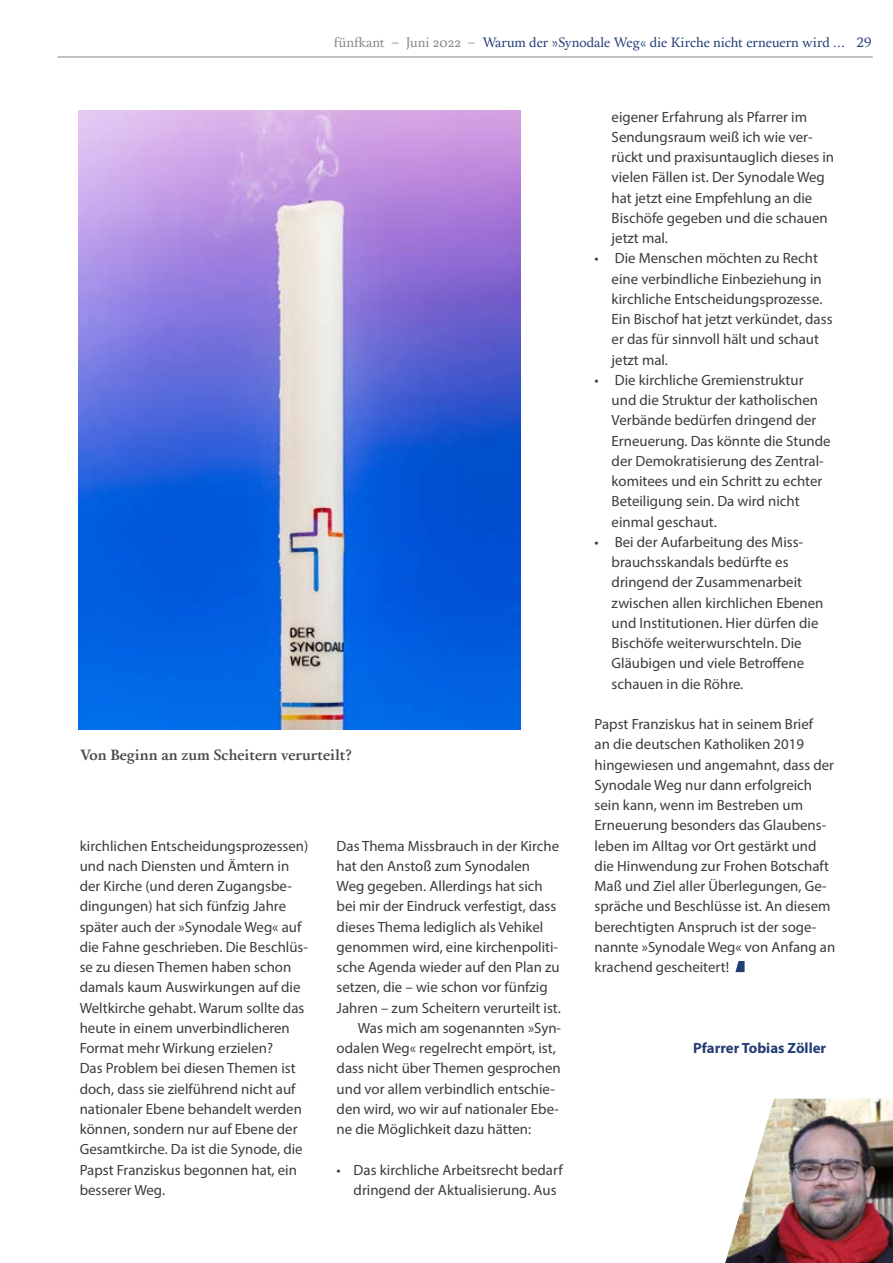
<style>
.page{position:relative;width:893px;height:1263px;background:#fff}
.page>*{position:absolute;margin:0;border:0;box-sizing:border-box;transform-origin:0 0}
.t1{font:14.85px/20.2px "Myriad Pro";color:#3c3c3b}
.t2{font:700 14.85px "Calendas Plus";color:#4a4a49}
.t3{font:700 14.85px "Myriad Pro";color:#243d75}
.t4{font:13.5px "Calendas Plus";color:#243d75}
.s1{color:#878787}
</style>
<div class="page">
<img style="left:79px;top:110px;width:442px;height:619px">
<img style="left:725px;top:1099px;width:168px;height:164px">
<hr style="left:57px;top:57px;width:816px;height:1px;background:#878787">
<svg style="left:735px;top:961px;width:10px;height:11px"></svg>
<p class="t4" style="left:334px;top:33px;width:539px"><span class="s1">fünfkant – Juni 2022 –</span> Warum der »Synodale Weg« die Kirche nicht erneuern wird … 29</p>
<p class="t2" style="left:80px;top:744px;width:273px">Von Beginn an zum Scheitern verurteilt?</p>
<p class="t1" style="left:80px;top:835px;width:230px">kirchlichen Entscheidungsprozessen) und nach Diensten und Ämtern in der Kirche (und deren Zugangsbe&shy;dingungen) hat sich fünfzig Jahre später auch der »Synodale Weg« auf die Fahne geschrieben. Die Beschlüs&shy;se zu diesen Themen haben schon damals kaum Auswirkungen auf die Weltkirche gehabt. Warum sollte das heute in einem unverbindlicheren Format mehr Wirkung erzielen?<br>Das Problem bei diesen Themen ist doch, dass sie zielführend nicht auf nationaler Ebene behandelt werden können, sondern nur auf Ebene der Gesamtkirche. Da ist die Synode, die Papst Franziskus begonnen hat, ein besserer Weg.</p>
<p class="t1" style="left:337px;top:835px;width:224px">Das Thema Missbrauch in der Kirche</p>
<p class="t1" style="left:337px;top:855px;width:195px">hat den Anstoß zum Synodalen</p>
<p class="t1" style="left:337px;top:876px;width:208px">Weg gegeben. Allerdings hat sich</p>
<p class="t1" style="left:337px;top:896px;width:221px">bei mir der Eindruck verfestigt, dass</p>
<p class="t1" style="left:337px;top:916px;width:208px">dieses Thema lediglich als Vehikel</p>
<p class="t1" style="left:337px;top:936px;width:223px">genommen wird, eine kirchenpoliti-</p>
<p class="t1" style="left:337px;top:957px;width:225px">sche Agenda wieder auf den Plan zu</p>
<p class="t1" style="left:337px;top:977px;width:213px">setzen, die – wie schon vor fünfzig</p>
<p class="t1" style="left:337px;top:997px;width:226px">Jahren – zum Scheitern verurteilt ist.</p>
<p class="t1" style="left:358px;top:1017px;width:205px">Was mich am sogenannten »Syn-</p>
<p class="t1" style="left:337px;top:1038px;width:221px">odalen Weg« regelrecht empört, ist,</p>
<p class="t1" style="left:337px;top:1058px;width:226px">dass nicht über Themen gesprochen</p>
<p class="t1" style="left:337px;top:1078px;width:220px">und vor allem verbindlich entschie-</p>
<p class="t1" style="left:337px;top:1098px;width:224px">den wird, wo wir auf nationaler Ebe-</p>
<p class="t1" style="left:337px;top:1119px;width:196px">ne die Möglichkeit dazu hätten:</p>
<p class="t1" style="left:354px;top:1159px;width:211px;text-indent:-17px">• Das kirchliche Arbeitsrecht bedarf dringend der Aktualisierung. Aus</p>
<p class="t1" style="left:612px;top:106px;width:224px">eigener Erfahrung als Pfarrer im<br>Sendungsraum weiß ich wie ver&shy;rückt und praxisuntauglich dieses in vielen Fällen ist. Der Synodale Weg hat jetzt eine Empfehlung an die<br>Bischöfe gegeben und die schauen jetzt mal.</p>
<p class="t1" style="left:612px;top:248px;width:222px;text-indent:-17px">• Die Menschen möchten zu Recht eine verbindliche Einbeziehung in kirchliche Entscheidungsprozesse.<br>Ein Bischof hat jetzt verkündet, dass er das für sinnvoll hält und schaut jetzt mal.</p>
<p class="t1" style="left:612px;top:369px;width:221px;text-indent:-17px">• Die kirchliche Gremienstruktur und die Struktur der katholischen<br>Verbände bedürfen dringend der<br>Erneuerung. Das könnte die Stunde der Demokratisierung des Zentral&shy;komitees und ein Schritt zu echter<br>Beteiligung sein. Da wird nicht einmal geschaut.</p>
<p class="t1" style="left:612px;top:531px;width:213px;text-indent:-17px">• Bei der Aufarbeitung des Miss&shy;brauchsskandals bedürfte es dringend der Zusammenarbeit zwischen allen kirchlichen Ebenen und Institutionen. Hier dürfen die<br>Bischöfe weiterwurschteln. Die<br>Gläubigen und viele Betroffene schauen in die Röhre.</p>
<p class="t1" style="left:595px;top:714px;width:242px">Papst Franziskus hat in seinem Brief<br>an die deutschen Katholiken 2019 hingewiesen und angemahnt, dass der Synodale Weg nur dann erfolgreich sein kann, wenn im Bestreben um Erneuerung besonders das Glaubens&shy;leben im Alltag vor Ort gestärkt und die Hinwendung zur Frohen Botschaft Maß und Ziel aller Überlegungen, Ge&shy;spräche und Beschlüsse ist. An diesem berechtigten Anspruch ist der soge&shy;nannte »Synodale Weg« von Anfang an krachend gescheitert!</p>
<p class="t3" style="left:693px;top:1038px;width:134px">Pfarrer Tobias Zöller</p>
</div>
